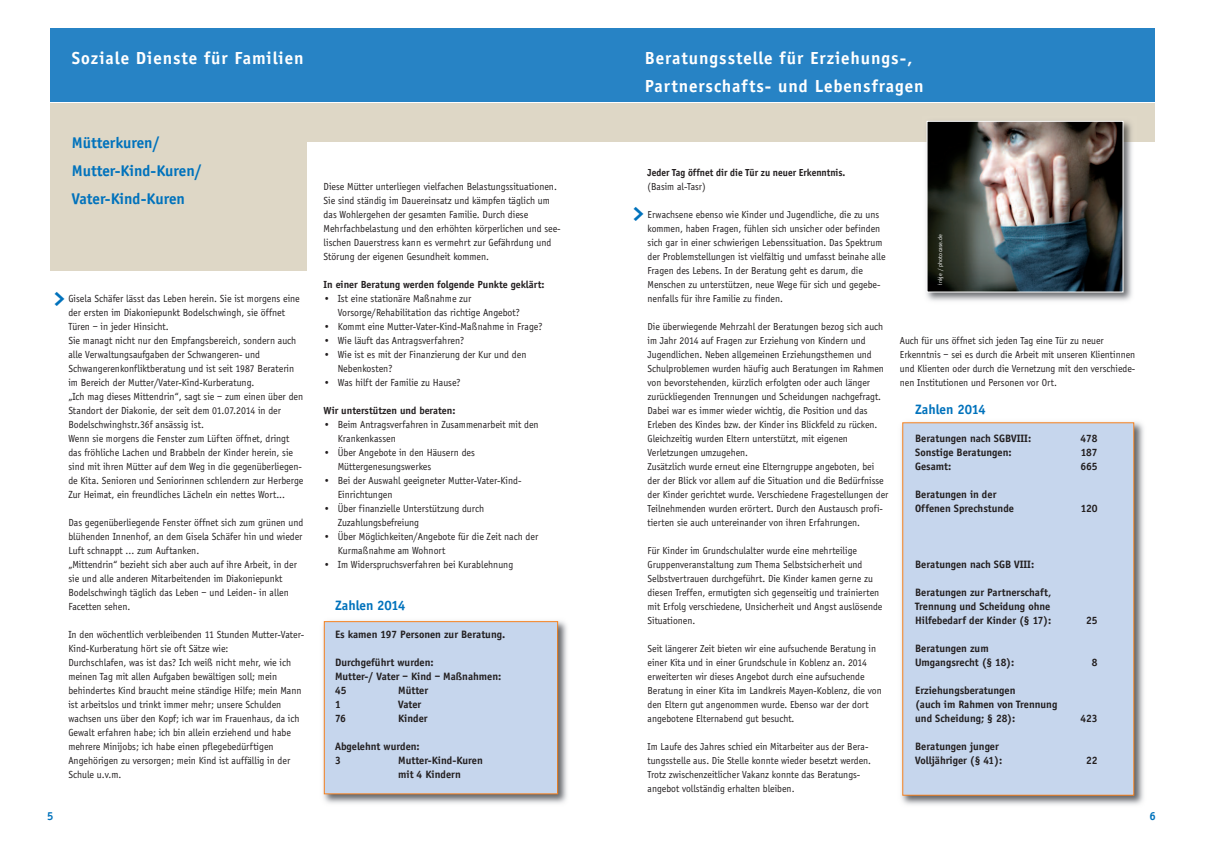
<style>
.page{position:relative;width:1208px;height:859px;background:#fff}
.page>*{position:absolute;margin:0;border:0;box-sizing:border-box;transform-origin:0 0}
.t1{font:700 24px "The Sans";color:#0072bc}
.t2{font:700 18px/28px "Officina Sans";letter-spacing:.05em;color:#fff}
.t3{font:700 16px/28px "Officina Sans";color:#0072bc}
.t4{font:700 14px "Officina Sans";color:#0072bc}
.t5{font:700 12px "Officina Sans";color:#0072bc}
.t6{font:700 11px/14px "Officina Sans";color:#231f20}
.t7{font:10.6px/14px "Officina Sans";color:#231f20;scale:.95 1}
.t8{font:700 10.6px "Officina Sans";color:#231f20}
.t9{font:10.5px/14px "Officina Sans";color:#231f20;scale:.95 1}
.t10{font:700 10.5px "Officina Sans";color:#231f20;scale:.95 1}
.t11{font:6px "Officina Sans";letter-spacing:.02em;color:#fff}
</style>
<div class="page">
<div style="left:307px;top:103px;width:847px;height:39px;background:#ded7c6"></div>
<div style="left:604px;top:28px;width:550px;height:74px;background:#2783c5"></div>
<div style="left:50px;top:103px;width:257px;height:167px;background:#ded7c6"></div>
<div style="left:50px;top:28px;width:554px;height:74px;background:#2783c5"></div>
<img style="left:926px;top:121px;width:206px;height:180px">
<img style="left:928px;top:123px;width:193px;height:167px">
<div style="left:926px;top:121px;width:197px;height:171px;border:1px solid #fff"></div>
<img style="left:323px;top:620px;width:244px;height:184px">
<div style="left:325px;top:622px;width:232px;height:171px;background:#c6d6ed"></div>
<div style="left:324px;top:621px;width:234px;height:173px;border:1px solid #f58220"></div>
<img style="left:901px;top:422px;width:243px;height:383px">
<div style="left:903px;top:423px;width:230px;height:372px;background:#c6d6ed"></div>
<div style="left:902px;top:422px;width:232px;height:374px;border:1px solid #f58220"></div>
<h2 class="t2" style="left:72px;top:44px;width:233px">Soziale Dienste für Familien</h2>
<h3 class="t3" style="left:72px;top:128px;width:131px">Mütterkuren/<br>Mutter-Kind-Kuren/<br>Vater-Kind-Kuren</h3>
<h1 class="t1" style="left:53px;top:288px;width:14px">&gt;</h1>
<p class="t7" style="left:68px;top:291px;width:249px">Gisela Schäfer lässt das Leben herein. Sie ist morgens eine der ersten im Diakoniepunkt Bodelschwingh, sie öffnet Türen – in jeder Hinsicht.<br>Sie managt nicht nur den Empfangsbereich, sondern auch alle Verwaltungsaufgaben der Schwangeren- und Schwangerenkonfliktberatung und ist seit 1987 Beraterin im Bereich der Mutter/Vater-Kind-Kurberatung.<br>„Ich mag dieses Mittendrin“, sagt sie – zum einen über den Standort der Diakonie, der seit dem 01.07.2014 in der Bodelschwinghstr.36f ansässig ist.<br>Wenn sie morgens die Fenster zum Lüften öffnet, dringt das fröhliche Lachen und Brabbeln der Kinder herein, sie sind mit ihren Mütter auf dem Weg in die gegenüberliegen&shy;de Kita. Senioren und Seniorinnen schlendern zur Herberge Zur Heimat, ein freundliches Lächeln ein nettes Wort...</p>
<p class="t7" style="left:68px;top:515px;width:249px">Das gegenüberliegende Fenster öffnet sich zum grünen und blühenden Innenhof, an dem Gisela Schäfer hin und wieder Luft schnappt ... zum Auftanken.<br>„Mittendrin“ bezieht sich aber auch auf ihre Arbeit, in der sie und alle anderen Mitarbeitenden im Diakoniepunkt Bodelschwingh täglich das Leben – und Leiden- in allen Facetten sehen.</p>
<p class="t7" style="left:68px;top:627px;width:250px">In den wöchentlich verbleibenden 11 Stunden Mutter-Vater-Kind-Kurberatung hört sie oft Sätze wie:<br>Durchschlafen, was ist das? Ich weiß nicht mehr, wie ich meinen Tag mit allen Aufgaben bewältigen soll; mein behindertes Kind braucht meine ständige Hilfe; mein Mann ist arbeitslos und trinkt immer mehr; unsere Schulden wachsen uns über den Kopf; ich war im Frauenhaus, da ich Gewalt erfahren habe; ich bin allein erziehend und habe mehrere Minijobs; ich habe einen pflegebedürftigen Angehörigen zu versorgen; mein Kind ist auffällig in der Schule u.v.m.</p>
<p class="t5" style="left:47px;top:809px;width:8px">5</p>
<p class="t7" style="left:323px;top:179px;width:251px">Diese Mütter unterliegen vielfachen Belastungssituationen.<br>Sie sind ständig im Dauereinsatz und kämpfen täglich um das Wohlergehen der gesamten Familie. Durch diese Mehrfachbelastung und den erhöhten körperlichen und see&shy;lischen Dauerstress kann es vermehrt zur Gefährdung und Störung der eigenen Gesundheit kommen.</p>
<p class="t8" style="left:323px;top:278px;width:222px">In einer Beratung werden folgende Punkte geklärt:</p>
<p class="t7" style="left:338px;top:291px;width:193px;text-indent:-14px">• Ist eine stationäre Maßnahme zur<br>Vorsorge/Rehabilitation das richtige Angebot?</p>
<p class="t7" style="left:323px;top:319px;width:232px">• Kommt eine Mutter-Vater-Kind-Maßnahme in Frage?</p>
<p class="t7" style="left:323px;top:333px;width:150px">• Wie läuft das Antragsverfahren?</p>
<p class="t7" style="left:338px;top:347px;width:200px;text-indent:-14px">• Wie ist es mit der Finanzierung der Kur und den<br>Nebenkosten?</p>
<p class="t7" style="left:323px;top:375px;width:146px">• Was hilft der Familie zu Hause?</p>
<p class="t8" style="left:323px;top:404px;width:133px">Wir unterstützen und beraten:</p>
<p class="t7" style="left:338px;top:417px;width:213px;text-indent:-14px">• Beim Antragsverfahren in Zusammenarbeit mit den<br>Krankenkassen</p>
<p class="t7" style="left:338px;top:445px;width:146px;text-indent:-14px">• Über Angebote in den Häusern des<br>Müttergenesungswerkes</p>
<p class="t7" style="left:338px;top:473px;width:195px;text-indent:-14px">• Bei der Auswahl geeigneter Mutter-Vater-Kind-<br>Einrichtungen</p>
<p class="t7" style="left:338px;top:501px;width:156px;text-indent:-14px">• Über finanzielle Unterstützung durch<br>Zuzahlungsbefreiung</p>
<p class="t7" style="left:338px;top:529px;width:213px;text-indent:-14px">• Über Möglichkeiten/Angebote für die Zeit nach der<br>Kurmaßnahme am Wohnort</p>
<p class="t7" style="left:323px;top:557px;width:201px">• Im Widerspruchsverfahren bei Kurablehnung</p>
<h3 class="t4" style="left:335px;top:597px;width:72px">Zahlen 2014</h3>
<p class="t6" style="left:335px;top:627px;width:172px">Es kamen 197 Personen zur Beratung.</p>
<p class="t6" style="left:335px;top:655px;width:168px">Durchgeführt wurden:<br>Mutter-/ Vater – Kind – Maßnahmen:<br>45</p>
<p class="t6" style="left:398px;top:683px;width:32px">Mütter</p>
<p class="t6" style="left:335px;top:697px;width:7px">1</p>
<p class="t6" style="left:398px;top:697px;width:25px">Vater</p>
<p class="t6" style="left:335px;top:711px;width:12px">76</p>
<p class="t6" style="left:398px;top:711px;width:31px">Kinder</p>
<p class="t6" style="left:335px;top:739px;width:86px">Abgelehnt wurden:<br>3</p>
<p class="t6" style="left:398px;top:753px;width:86px">Mutter-Kind-Kuren mit 4 Kindern</p>
<h2 class="t2" style="left:644px;top:44px;width:280px">Beratungsstelle für Erziehungs-,<br>Partnerschafts- und Lebensfragen</h2>
<p class="t10" style="left:647px;top:166px;width:210px">Jeder Tag öffnet dir die Tür zu neuer Erkenntnis.</p>
<p class="t9" style="left:647px;top:179px;width:63px">(Basim al-Tasr)</p>
<p class="t9" style="left:647px;top:207px;width:252px">Erwachsene ebenso wie Kinder und Jugendliche, die zu uns kommen, haben Fragen, fühlen sich unsicher oder befinden sich gar in einer schwierigen Lebenssituation. Das Spektrum der Problemstellungen ist vielfältig und umfasst beinahe alle Fragen des Lebens. In der Beratung geht es darum, die Menschen zu unterstützen, neue Wege für sich und gegebe&shy;nenfalls für ihre Familie zu finden.</p>
<p class="t9" style="left:647px;top:319px;width:255px">Die überwiegende Mehrzahl der Beratungen bezog sich auch im Jahr 2014 auf Fragen zur Erziehung von Kindern und Jugendlichen. Neben allgemeinen Erziehungsthemen und Schulproblemen wurden häufig auch Beratungen im Rahmen von bevorstehenden, kürzlich erfolgten oder auch länger zurückliegenden Trennungen und Scheidungen nachgefragt.<br>Dabei war es immer wieder wichtig, die Position und das Erleben des Kindes bzw. der Kinder ins Blickfeld zu rücken.<br>Gleichzeitig wurden Eltern unterstützt, mit eigenen Verletzungen umzugehen.<br>Zusätzlich wurde erneut eine Elterngruppe angeboten, bei der der Blick vor allem auf die Situation und die Bedürfnisse der Kinder gerichtet wurde. Verschiedene Fragestellungen der Teilnehmenden wurden erörtert. Durch den Austausch profi&shy;tierten sie auch untereinander von ihren Erfahrungen.</p>
<p class="t9" style="left:647px;top:543px;width:249px">Für Kinder im Grundschulalter wurde eine mehrteilige Gruppenveranstaltung zum Thema Selbstsicherheit und Selbstvertrauen durchgeführt. Die Kinder kamen gerne zu diesen Treffen, ermutigten sich gegenseitig und trainierten mit Erfolg verschiedene, Unsicherheit und Angst auslösende Situationen.</p>
<p class="t9" style="left:647px;top:641px;width:248px">Seit längerer Zeit bieten wir eine aufsuchende Beratung in einer Kita und in einer Grundschule in Koblenz an. 2014 erweiterten wir dieses Angebot durch eine aufsuchende Beratung in einer Kita im Landkreis Mayen-Koblenz, die von den Eltern gut angenommen wurde. Ebenso war der dort angebotene Elternabend gut besucht.</p>
<p class="t9" style="left:647px;top:739px;width:237px">Im Laufe des Jahres schied ein Mitarbeiter aus der Bera&shy;tungsstelle aus. Die Stelle konnte wieder besetzt werden.<br>Trotz zwischenzeitlicher Vakanz konnte das Beratungs&shy;angebot vollständig erhalten bleiben.</p>
<h1 class="t1" style="left:632px;top:203px;width:14px">&gt;</h1>
<p class="t11" style="left:936px;top:285px;width:52px;rotate:-90deg">inkje / photocase.de</p>
<p class="t9" style="left:900px;top:333px;width:249px">Auch für uns öffnet sich jeden Tag eine Tür zu neuer Erkenntnis – sei es durch die Arbeit mit unseren Klientinnen und Klienten oder durch die Vernetzung mit den verschiede&shy;nen Institutionen und Personen vor Ort.</p>
<h3 class="t4" style="left:915px;top:401px;width:72px">Zahlen 2014</h3>
<p class="t6" style="left:915px;top:431px;width:117px">Beratungen nach SGBVIII:</p>
<p class="t6" style="left:1080px;top:431px;width:19px">478</p>
<p class="t6" style="left:915px;top:445px;width:98px">Sonstige Beratungen:</p>
<p class="t6" style="left:1080px;top:445px;width:18px">187</p>
<p class="t6" style="left:915px;top:459px;width:38px">Gesamt:</p>
<p class="t6" style="left:1080px;top:459px;width:19px">665</p>
<p class="t6" style="left:915px;top:487px;width:100px">Beratungen in der<br>Offenen Sprechstunde</p>
<p class="t6" style="left:1081px;top:501px;width:18px">120</p>
<p class="t6" style="left:915px;top:557px;width:120px">Beratungen nach SGB VIII:</p>
<p class="t6" style="left:915px;top:585px;width:138px;text-align:justify">Beratungen zur Partnerschaft, Trennung und Scheidung ohne Hilfebedarf der Kinder (§ 17):</p>
<p class="t6" style="left:915px;top:641px;width:101px">Beratungen zum<br>Umgangsrecht (§ 18):</p>
<p class="t6" style="left:915px;top:683px;width:144px">Erziehungsberatungen<br>(auch im Rahmen von Trennung und Scheidung; § 28):</p>
<p class="t6" style="left:915px;top:739px;width:89px">Beratungen junger<br>Volljähriger (§ 41):</p>
<p class="t6" style="left:1086px;top:613px;width:13px">25</p>
<p class="t6" style="left:1092px;top:655px;width:7px">8</p>
<p class="t6" style="left:1080px;top:711px;width:19px">423</p>
<p class="t6" style="left:1086px;top:753px;width:13px">22</p>
<p class="t5" style="left:1149px;top:809px;width:8px">6</p>
</div>
